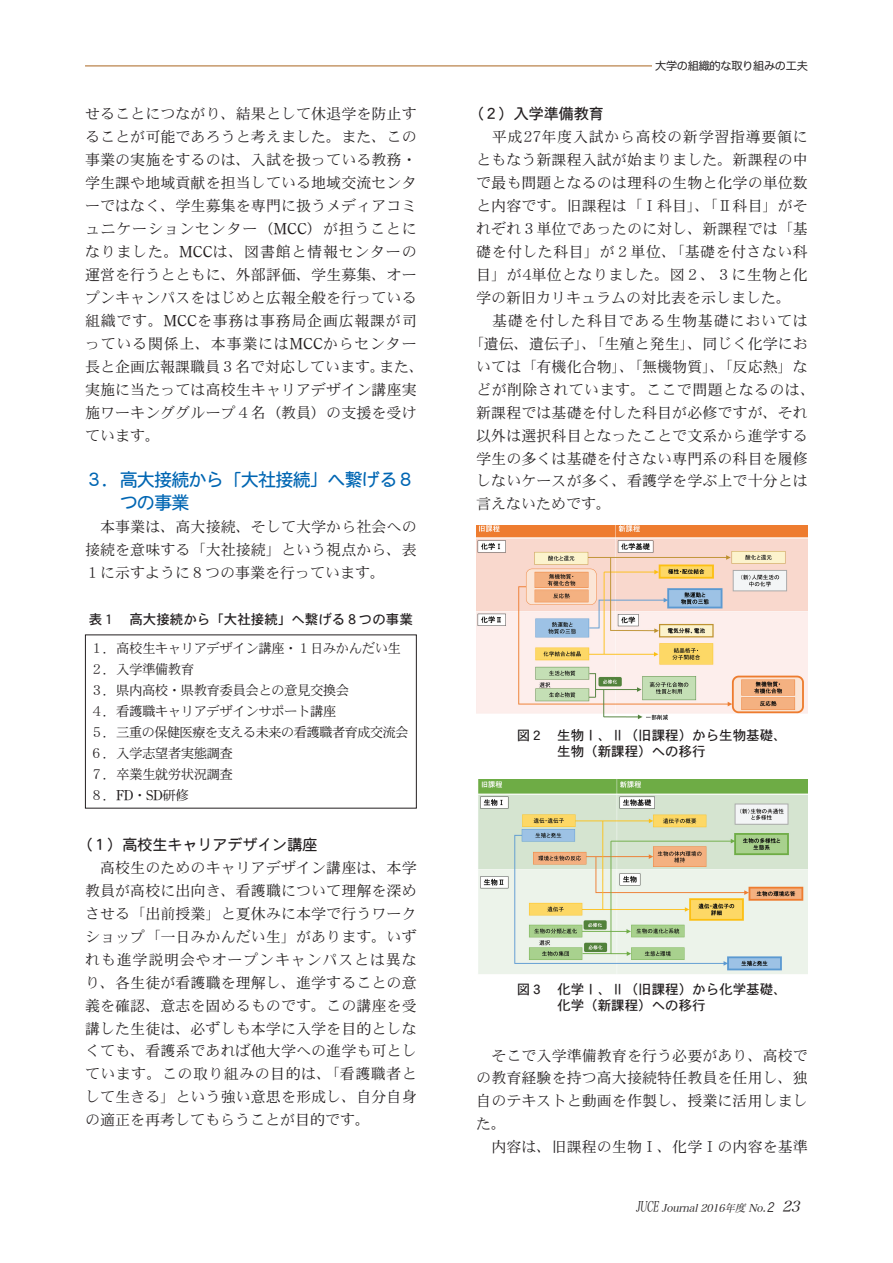
<style>
.page{position:relative;width:893px;height:1263px;background:#fff}
.page>*{position:absolute;margin:0;border:0;box-sizing:border-box;transform-origin:0 0}
.t1{font:18px/23px "DFHS Maru Gothic W4 MP RKSJ H";letter-spacing:-.04em;color:#0166b3}
.t2{font:15px/23px "DFHS Mincho W3 MP RKSJ H";letter-spacing:.005em;color:#231f20;text-align:justify}
.t3{font:15px "DFHS Maru Gothic W4 MP RKSJ H";color:#231f20}
.t4{font:15px "DFHS Mincho W3 MP RKSJ H";letter-spacing:.03em;color:#231f20}
.t5{font:15px "DFHS Mincho W3 MP RKSJ H";letter-spacing:.055em;color:#231f20}
.t6{font:13.5px/21px "DFHS Mincho W3 MP RKSJ H";letter-spacing:-.045em;color:#231f20}
.t7{font:13.5px/16.5px "Heisei Kaku Gothic W5";color:#231f20}
.t8{font:11.25px "Hira Maru Pro W4";letter-spacing:-.035em;color:#231f20}
.t9{font:italic 10.5px "Hira Min Pro W3";color:#231f20}
.s1{font-family:"Century Oldstyle Roman"}
.s2{font-style:normal;font-size:14.4px}
.s3{font-family:"Hira Kaku Pro W3";font-size:12.6px}
.s4{font-size:15px}
</style>
<div class="page">
<hr style="left:85px;top:66px;width:723px;height:1px;background:#a96520">
<div style="left:653px;top:60px;width:155px;height:14px;background:#fff"></div>
<img style="left:476px;top:525px;width:332px;height:195px">
<div style="left:85px;top:634px;width:332px;height:174px;border:1px solid #231f20"></div>
<img style="left:478px;top:779px;width:330px;height:195px">
<p class="t2" style="left:85px;top:102px;width:341px;text-align:left">せることにつながり、結果として休退学を防止することが可能であろうと考えました。また、この事業の実施をするのは、入試を扱っている教務・学生課や地域貢献を担当している地域交流センターではなく、学生募集を専門に扱うメディアコミュニケーションセンター（<span class="s1">MCC</span>）が担うことになりました。<span class="s1">MCC</span>は、図書館と情報センターの運営を行うとともに、外部評価、学生募集、オープンキャンパスをはじめと広報全般を行っている組織です。<span class="s1">MCC</span>を事務は事務局企画広報課が司っている関係上、本事業には<span class="s1">MCC</span>からセンター長と企画広報課職員３名で対応しています。また、実施に当たっては高校生キャリアデザイン講座実施ワーキンググループ４名（教員）の支援を受けています。</p>
<p class="t1" style="left:120px;top:468px;width:297px;text-indent:-35px">３．高大接続から「大社接続」へ繋げる８つの事業</p>
<p class="t2" style="left:85px;top:515px;width:333px;text-indent:15px">本事業は、高大接続、そして大学から社会への接続を意味する「大社接続」という視点から、表１に示すように８つの事業を行っています。</p>
<p class="t7" style="left:89px;top:610px;width:326px">表１ 高大接続から「大社接続」へ繋げる８つの事業</p>
<p class="t6" style="left:90px;top:637px;width:320px">１．高校生キャリアデザイン講座・１日みかんだい生<br>２．入学準備教育<br>３．県内高校・県教育委員会との意見交換会<br>４．看護職キャリアデザインサポート講座<br>５．三重の保健医療を支える未来の看護職者育成交流会<br>６．入学志望者実態調査<br>７．卒業生就労状況調査<br>８．<span class="s1">FD</span>・<span class="s1">SD</span>研修</p>
<p class="t3" style="left:78px;top:837px;width:242px">（１）高校生キャリアデザイン講座</p>
<p class="t2" style="left:85px;top:856px;width:333px;text-indent:15px">高校生のためのキャリアデザイン講座は、本学教員が高校に出向き、看護職について理解を深めさせる「出前授業」と夏休みに本学で行うワークショップ「一日みかんだい生」があります。いずれも進学説明会やオープンキャンパスとは異なり、各生徒が看護職を理解し、進学することの意義を確認、意志を固めるものです。この講座を受講した生徒は、必ずしも本学に入学を目的としなくても、看護系であれば他大学への進学も可としています。この取り組みの目的は、「看護職者として生きる」という強い意思を形成し、自分自身の適正を再考してもらうことが目的です。</p>
<p class="t8" style="left:655px;top:56px;width:154px">大学の組織的な取り組みの工夫</p>
<p class="t3" style="left:469px;top:106px;width:136px">（２）入学準備教育</p>
<p class="t2" style="left:476px;top:125px;width:333px;text-indent:16px">平成27年度入試から高校の新学習指導要領にともなう新課程入試が始まりました。新課程の中で最も問題となるのは理科の生物と化学の単位数と内容です。旧課程は「Ⅰ科目」、「Ⅱ科目」がそれぞれ３単位であったのに対し、新課程では「基礎を付した科目」が２単位、「基礎を付さない科目」が4単位となりました。図２、３に生物と化学の新旧カリキュラムの対比表を示しました。</p>
<p class="t5" style="left:492px;top:313px;width:317px">基礎を付した科目である生物基礎においては</p>
<p class="t2" style="left:469px;top:332px;width:341px">「遺伝、遺伝子」、「生殖と発生」、同じく化学にお</p>
<p class="t2" style="left:476px;top:355px;width:333px">いては「有機化合物」、「無機物質」、「反応熱」な</p>
<p class="t4" style="left:476px;top:382px;width:341px">どが削除されています。ここで問題となるのは、</p>
<p class="t2" style="left:476px;top:401px;width:333px">新課程では基礎を付した科目が必修ですが、それ</p>
<p class="t2" style="left:476px;top:424px;width:333px">以外は選択科目となったことで文系から進学する</p>
<p class="t2" style="left:476px;top:447px;width:333px">学生の多くは基礎を付さない専門系の科目を履修</p>
<p class="t2" style="left:476px;top:470px;width:333px">しないケースが多く、看護学を学ぶ上で十分とは</p>
<p class="t2" style="left:476px;top:492px;width:136px">言えないためです。</p>
<p class="t7" style="left:557px;top:727px;width:231px;text-indent:-40px">図２ 生物Ⅰ、Ⅱ（旧課程）から生物基礎、生物（新課程）への移行</p>
<p class="t7" style="left:557px;top:981px;width:231px;text-indent:-40px">図３ 化学Ⅰ、Ⅱ（旧課程）から化学基礎、化学（新課程）への移行</p>
<p class="t2" style="left:476px;top:1044px;width:333px;text-indent:15px">そこで入学準備教育を行う必要があり、高校での教育経験を持つ高大接続特任教員を任用し、独自のテキストと動画を作製し、授業に活用しました。</p>
<p class="t2" style="left:491px;top:1135px;width:318px">内容は、旧課程の生物Ⅰ、化学Ⅰの内容を基準</p>
<p class="t9" style="left:636px;top:1199px;width:170px"><span class="s2">JUCE</span> Journal 2016年度 No.<span class="s3">2</span> <span class="s4">23</span></p>
</div>
